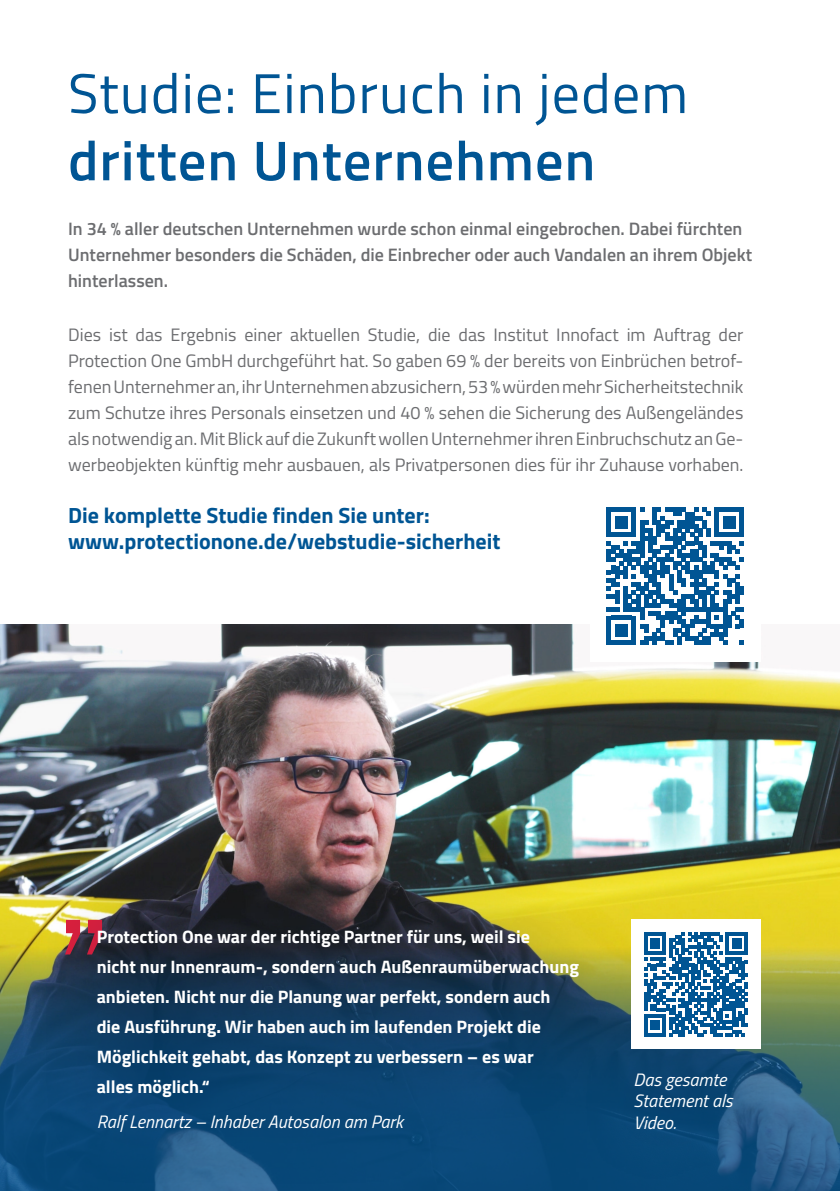
<style>
.page{position:relative;width:840px;height:1191px;background:#fff}
.page>*{position:absolute;margin:0;border:0;box-sizing:border-box;transform-origin:0 0}
.t1{font:56px/67.2px "Titillium";letter-spacing:.02em;color:#005594}
.t2{font:700 22px/26px "Titillium";color:#005594}
.t3{font:18px/26px "Titillium";color:#6c6d70}
.t4{font:700 18px/30px "Titillium";color:#fff}
.t5{font:600 18px/26px "Titillium";color:#6c6d70}
.t6{font:italic 18px/21.6px "Titillium";color:#fff}
.s1{font-weight:600}
</style>
<div class="page">
<img style="left:0;top:624px;width:839px;height:319px">
<div style="left:590px;top:491px;width:170px;height:170px;background:#fff"></div>
<svg style="left:606px;top:508px;width:137px;height:136px"></svg>
<svg style="left:0;top:943px;width:839px;height:248px;background:#507568"></svg>
<div style="left:38px;top:870px;width:595px;height:319px;background:#002b5a;opacity:.87"></div>
<div style="left:578px;top:1015px;width:207px;height:172px;background:#002b5a;opacity:.87"></div>
<div style="left:631px;top:920px;width:129px;height:128px;background:#fff"></div>
<svg style="left:644px;top:932px;width:103px;height:104px"></svg>
<p class="t1" style="left:68px;top:57px;width:621px">Studie: Einbruch in jedem <span class="s1">dritten Unternehmen</span></p>
<p class="t5" style="left:68px;top:214px;width:685px">In 34 % aller deutschen Unternehmen wurde schon einmal eingebrochen. Dabei fürchten<br>Unternehmer besonders die Schäden, die Einbrecher oder auch Vandalen an ihrem Objekt hinterlassen.</p>
<p class="t3" style="left:68px;top:321px;width:676px">Dies ist das Ergebnis einer aktuellen Studie, die das Institut Innofact im Auftrag der Protection One GmbH durchgeführt hat. So gaben 69 % der bereits von Einbrüchen betrof&shy;fenen Unternehmer an, ihr Unternehmen abzusichern, 53 % würden mehr Sicherheitstechnik zum Schutze ihres Personals einsetzen und 40 % sehen die Sicherung des Außengeländes als notwendig an. Mit Blick auf die Zukunft wollen Unternehmer ihren Einbruchschutz an Ge&shy;werbeobjekten künftig mehr ausbauen, als Privatpersonen dies für ihr Zuhause vorhaben.</p>
<p class="t2" style="left:68px;top:501px;width:433px">Die komplette Studie finden Sie unter: www.protectionone.de/webstudie-sicherheit</p>
<p class="t4" style="left:97px;top:920px;width:483px">Protection One war der richtige Partner für uns, weil sie<br>nicht nur Innenraum-, sondern auch Außenraumüberwachung anbieten. Nicht nur die Planung war perfekt, sondern auch<br>die Ausführung. Wir haben auch im laufenden Projekt die Möglichkeit gehabt, das Konzept zu verbessern – es war<br>alles möglich.“</p>
<p class="t6" style="left:97px;top:1110px;width:308px">Ralf Lennartz – Inhaber Autosalon am Park</p>
<p class="t6" style="left:633px;top:1067px;width:101px">Das gesamte<br>Statement als<br>Video.</p>
</div>
